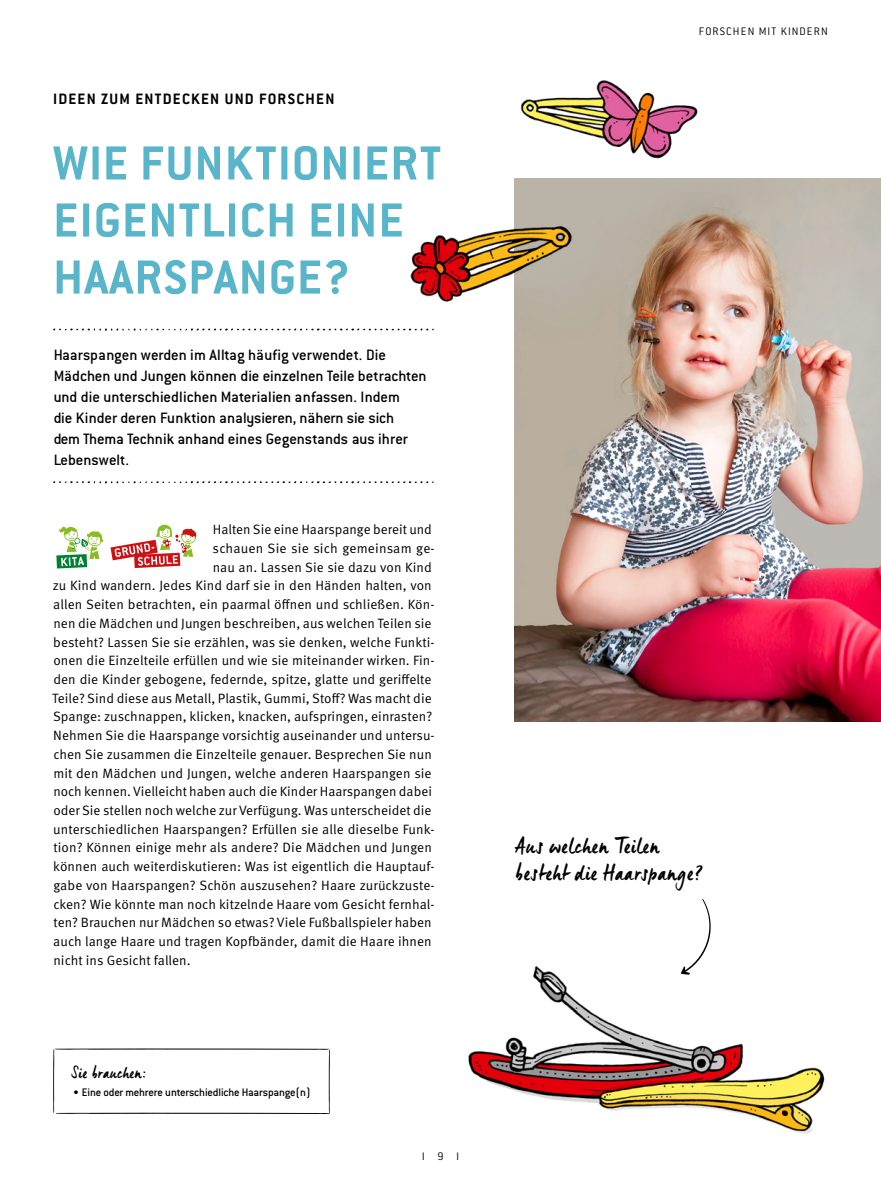
<style>
.page{position:relative;width:881px;height:1191px;background:#fff}
.page>*{position:absolute;margin:0;border:0;box-sizing:border-box;transform-origin:0 0}
.t1{font:700 52.5px/57px "Conduit ITC";letter-spacing:.025em;color:#59b5c9}
.t2{font:22.5px/26.8px "Manus";letter-spacing:.04em;color:#000}
.t3{font:500 16.5px/21px "Conduit ITC";color:#000}
.t4{font:700 16.5px "Conduit ITC";letter-spacing:.075em;color:#000}
.t5{font:16.5px "Manus";letter-spacing:.04em;color:#000}
.t6{font:13.5px "Meta Pro";letter-spacing:.005em;color:#000}
.t7{font:500 12px "Conduit ITC";letter-spacing:-.015em;color:#000}
.t8{font:300 12px "Conduit ITC";letter-spacing:.1em;color:#000}
</style>
<div class="page">
<img style="left:53px;top:80px;width:823px;height:1054px">
<p class="t4" style="left:53px;top:89px;width:283px">IDEEN ZUM ENTDECKEN UND FORSCHEN</p>
<h1 class="t1" style="left:53px;top:134px;width:389px">WIE FUNKTIONIERT<br>EIGENTLICH EINE<br>HAARSPANGE?</h1>
<p class="t3" style="left:53px;top:344px;width:375px">Haarspangen werden im Alltag häufig verwendet. Die Mädchen und Jungen können die einzelnen Teile betrachten und die unterschiedlichen Materialien anfassen. Indem<br>die Kinder deren Funktion analysieren, nähern sie sich<br>dem Thema Technik anhand eines Gegenstands aus ihrer Lebenswelt.</p>
<p class="t6" style="left:213px;top:521px;width:220px">Halten Sie eine Haarspange bereit und</p>
<p class="t6" style="left:212px;top:540px;width:223px">schauen Sie sie sich gemeinsam ge-</p>
<p class="t6" style="left:213px;top:558px;width:220px">nau an. Lassen Sie sie dazu von Kind</p>
<p class="t6" style="left:53px;top:577px;width:380px">zu Kind wandern. Jedes Kind darf sie in den Händen halten, von</p>
<p class="t6" style="left:53px;top:596px;width:383px">allen Seiten betrachten, ein paarmal öffnen und schließen. Kön-</p>
<p class="t6" style="left:53px;top:614px;width:379px">nen die Mädchen und Jungen beschreiben, aus welchen Teilen sie</p>
<p class="t6" style="left:53px;top:633px;width:383px">besteht? Lassen Sie sie erzählen, was sie denken, welche Funkti-</p>
<p class="t6" style="left:53px;top:652px;width:382px">onen die Einzelteile erfüllen und wie sie miteinander wirken. Fin-</p>
<p class="t6" style="left:53px;top:670px;width:379px">den die Kinder gebogene, federnde, spitze, glatte und geriffelte</p>
<p class="t6" style="left:52px;top:689px;width:381px">Teile? Sind diese aus Metall, Plastik, Gummi, Stoff? Was macht die</p>
<p class="t6" style="left:53px;top:708px;width:381px">Spange: zuschnappen, klicken, knacken, aufspringen, einrasten?</p>
<p class="t6" style="left:53px;top:727px;width:383px">Nehmen Sie die Haarspange vorsichtig auseinander und untersu-</p>
<p class="t6" style="left:53px;top:745px;width:380px">chen Sie zusammen die Einzelteile genauer. Besprechen Sie nun</p>
<p class="t6" style="left:53px;top:764px;width:379px">mit den Mädchen und Jungen, welche anderen Haarspangen sie</p>
<p class="t6" style="left:53px;top:783px;width:380px">noch kennen. Vielleicht haben auch die Kinder Haarspangen dabei</p>
<p class="t6" style="left:53px;top:801px;width:379px">oder Sie stellen noch welche zur Verfügung. Was unterscheidet die</p>
<p class="t6" style="left:53px;top:820px;width:382px">unterschiedlichen Haarspangen? Erfüllen sie alle dieselbe Funk-</p>
<p class="t6" style="left:53px;top:839px;width:380px">tion? Können einige mehr als andere? Die Mädchen und Jungen</p>
<p class="t6" style="left:53px;top:858px;width:383px">können auch weiterdiskutieren: Was ist eigentlich die Hauptauf-</p>
<p class="t6" style="left:53px;top:876px;width:382px">gabe von Haarspangen? Schön auszusehen? Haare zurückzuste-</p>
<p class="t6" style="left:53px;top:895px;width:382px">cken? Wie könnte man noch kitzelnde Haare vom Gesicht fernhal-</p>
<p class="t6" style="left:53px;top:914px;width:380px">ten? Brauchen nur Mädchen so etwas? Viele Fußballspieler haben</p>
<p class="t6" style="left:53px;top:932px;width:380px">auch lange Haare und tragen Kopfbänder, damit die Haare ihnen</p>
<p class="t6" style="left:53px;top:951px;width:139px">nicht ins Gesicht fallen.</p>
<p class="t5" style="left:72px;top:1062px;width:76px">Sie brauchen:</p>
<p class="t7" style="left:73px;top:1085px;width:238px">• Eine oder mehrere unterschiedliche Haarspange(n)</p>
<p class="t8" style="left:422px;top:1149px;width:38px">l 9 l</p>
<p class="t8" style="left:698px;top:24px;width:130px">FORSCHEN MIT KINDERN</p>
<h2 class="t2" style="left:514px;top:831px;width:190px">Aus welchen Teilen besteht die Haarspange?</h2>
</div>
